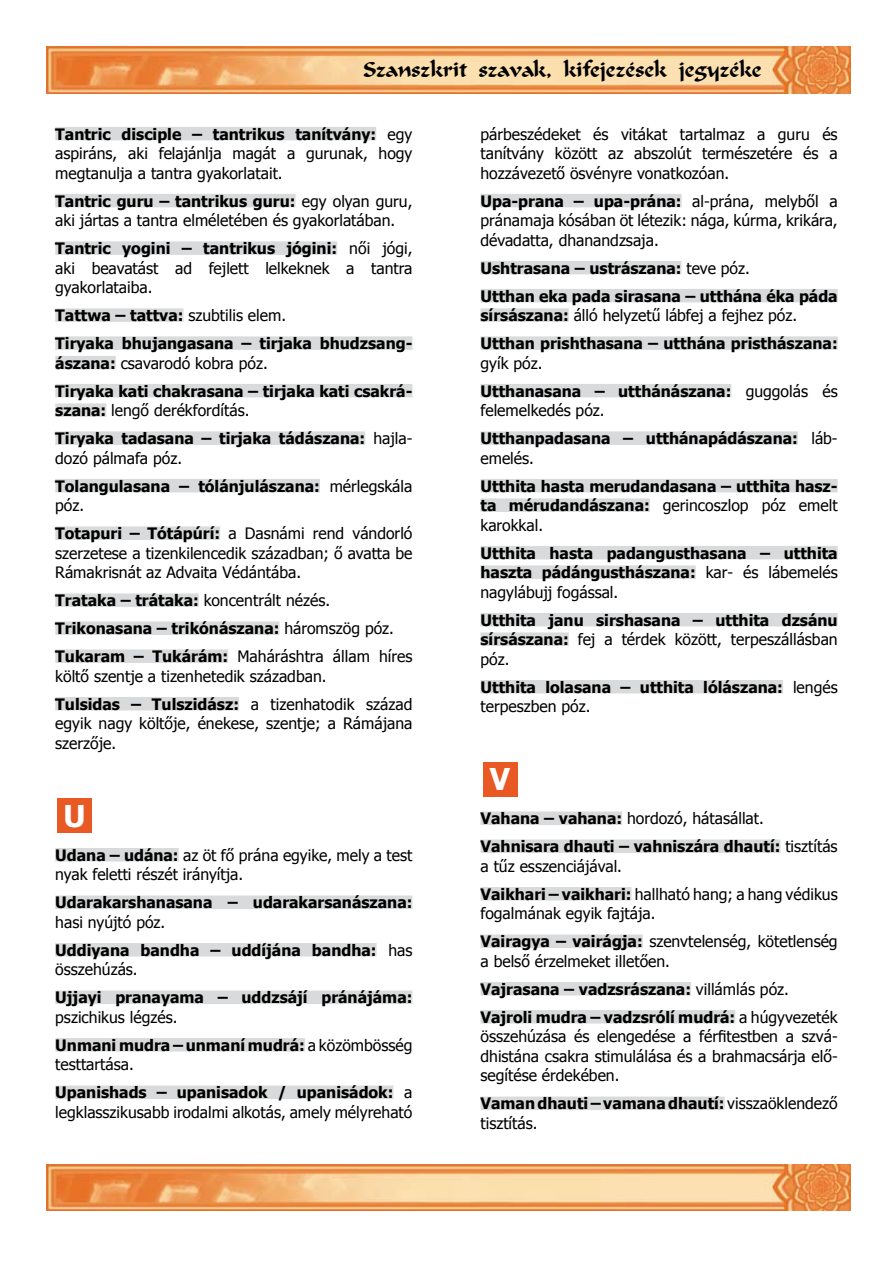
<style>
.page{position:relative;width:893px;height:1263px;background:#fff}
.page>*{position:absolute;margin:0;border:0;box-sizing:border-box;transform-origin:0 0}
.t1{font:700 30px "Tahoma";color:#fff}
.t2{font:21px "Merlin";letter-spacing:-.01em;color:#000}
.t3{font:700 15.75px/28px "Tahoma";color:#000}
.t4{font:15.75px/19.5px "Tahoma";color:#000}
.s1{font-weight:700}
.s2{font-weight:400}
</style>
<div class="page">
<img style="left:47px;top:47px;width:803px;height:46px">
<img style="left:47px;top:1164px;width:803px;height:47px">
<div style="left:55px;top:127px;width:321px;height:13px;background:#d9dadb"></div>
<div style="left:55px;top:194px;width:241px;height:13px;background:#d9dadb"></div>
<div style="left:55px;top:241px;width:282px;height:14px;background:#d9dadb"></div>
<div style="left:55px;top:308px;width:128px;height:14px;background:#d9dadb"></div>
<div style="left:55px;top:336px;width:357px;height:14px;background:#d9dadb"></div>
<div style="left:55px;top:356px;width:61px;height:13px;background:#d9dadb"></div>
<div style="left:55px;top:384px;width:357px;height:13px;background:#d9dadb"></div>
<div style="left:55px;top:403px;width:51px;height:14px;background:#d9dadb"></div>
<div style="left:55px;top:431px;width:310px;height:14px;background:#d9dadb"></div>
<div style="left:55px;top:479px;width:265px;height:13px;background:#d9dadb"></div>
<div style="left:55px;top:526px;width:165px;height:14px;background:#d9dadb"></div>
<div style="left:55px;top:593px;width:144px;height:14px;background:#d9dadb"></div>
<div style="left:55px;top:621px;width:224px;height:14px;background:#d9dadb"></div>
<div style="left:55px;top:649px;width:173px;height:14px;background:#d9dadb"></div>
<div style="left:55px;top:697px;width:184px;height:13px;background:#d9dadb"></div>
<div style="left:55px;top:848px;width:124px;height:13px;background:#d9dadb"></div>
<div style="left:55px;top:895px;width:357px;height:14px;background:#d9dadb"></div>
<div style="left:55px;top:943px;width:322px;height:13px;background:#d9dadb"></div>
<div style="left:55px;top:990px;width:357px;height:14px;background:#d9dadb"></div>
<div style="left:55px;top:1038px;width:250px;height:13px;background:#d9dadb"></div>
<div style="left:55px;top:1085px;width:338px;height:14px;background:#d9dadb"></div>
<div style="left:58px;top:799px;width:34px;height:34px;background:#e85923"></div>
<div style="left:480px;top:194px;width:202px;height:13px;background:#d9dadb"></div>
<div style="left:480px;top:261px;width:201px;height:13px;background:#d9dadb"></div>
<div style="left:480px;top:289px;width:358px;height:13px;background:#d9dadb"></div>
<div style="left:480px;top:308px;width:89px;height:14px;background:#d9dadb"></div>
<div style="left:480px;top:336px;width:358px;height:14px;background:#d9dadb"></div>
<div style="left:480px;top:384px;width:251px;height:13px;background:#d9dadb"></div>
<div style="left:480px;top:431px;width:318px;height:14px;background:#d9dadb"></div>
<div style="left:480px;top:479px;width:358px;height:13px;background:#d9dadb"></div>
<div style="left:480px;top:498px;width:170px;height:14px;background:#d9dadb"></div>
<div style="left:480px;top:546px;width:358px;height:13px;background:#d9dadb"></div>
<div style="left:480px;top:565px;width:216px;height:14px;background:#d9dadb"></div>
<div style="left:480px;top:613px;width:358px;height:13px;background:#d9dadb"></div>
<div style="left:480px;top:632px;width:89px;height:14px;background:#d9dadb"></div>
<div style="left:480px;top:680px;width:303px;height:13px;background:#d9dadb"></div>
<div style="left:480px;top:811px;width:142px;height:14px;background:#d9dadb"></div>
<div style="left:480px;top:839px;width:300px;height:14px;background:#d9dadb"></div>
<div style="left:480px;top:887px;width:151px;height:13px;background:#d9dadb"></div>
<div style="left:480px;top:934px;width:163px;height:14px;background:#d9dadb"></div>
<div style="left:480px;top:982px;width:211px;height:13px;background:#d9dadb"></div>
<div style="left:480px;top:1010px;width:255px;height:13px;background:#d9dadb"></div>
<div style="left:480px;top:1096px;width:245px;height:14px;background:#d9dadb"></div>
<div style="left:483px;top:762px;width:34px;height:34px;background:#e85923"></div>
<h2 class="t2" style="left:363px;top:57px;width:401px">Szanszkrit szavak, kifejezések jegyzéke</h2>
<p class="t4" style="left:55px;top:123px;width:359px;text-align:justify"><span class="s1">Tantric disciple – tantrikus tanítvány:</span> egy aspiráns, aki felajánlja magát a gurunak, hogy megtanulja a tantra gyakorlatait.</p>
<p class="t4" style="left:55px;top:190px;width:359px"><span class="s1">Tantric guru – tantrikus guru:</span> egy olyan guru, aki jártas a tantra elméletében és gyakorlatában.</p>
<p class="t4" style="left:55px;top:238px;width:359px;text-align:justify"><span class="s1">Tantric yogini – tantrikus jógini:</span> női jógi, aki beavatást ad fejlett lelkeknek a tantra gyakorlataiba.</p>
<p class="t3" style="left:55px;top:300px;width:359px">Tattwa – tattva: <span class="s2">szubtilis elem.<br></span>Tiryaka bhujangasana – tirjaka bhudzsang-</p>
<p class="t3" style="left:55px;top:348px;width:359px">ászana: <span class="s2">csavarodó kobra póz.<br></span>Tiryaka kati chakrasana – tirjaka kati csakrá-</p>
<p class="t3" style="left:55px;top:395px;width:359px">szana: <span class="s2">lengő derékfordítás.<br></span>Tiryaka tadasana – tirjaka tádászana: <span class="s2">hajla-</span></p>
<p class="t3" style="left:55px;top:443px;width:359px"><span class="s2">dozó pálmafa póz.<br></span>Tolangulasana – tólánjulászana: <span class="s2">mérlegskála</span></p>
<p class="t4" style="left:55px;top:491px;width:359px;line-height:28px">póz.<br><span class="s1">Totapuri – Tótápúrí:</span> a Dasnámi rend vándorló</p>
<p class="t4" style="left:55px;top:542px;width:359px">szerzetese a tizenkilencedik században; ő avatta be<br>Rámakrisnát az Advaita Védántába.</p>
<p class="t3" style="left:55px;top:585px;width:359px">Trataka – trátaka: <span class="s2">koncentrált nézés.<br></span>Trikonasana – trikónászana: <span class="s2">háromszög póz.<br></span>Tukaram – Tukárám: <span class="s2">Maháráshtra állam híres</span></p>
<p class="t4" style="left:55px;top:661px;width:359px;line-height:28px">költő szentje a tizenhetedik században.<br><span class="s1">Tulsidas – Tulszidász:</span> a tizenhatodik század</p>
<p class="t4" style="left:55px;top:713px;width:359px">egyik nagy költője, énekese, szentje; a Rámájana szerzője.</p>
<h1 class="t1" style="left:64px;top:795px;width:24px">U</h1>
<p class="t4" style="left:55px;top:844px;width:359px"><span class="s1">Udana – udána:</span> az öt fő prána egyike, mely a test nyak feletti részét irányítja.</p>
<p class="t3" style="left:55px;top:887px;width:359px">Udarakarshanasana – udarakarsanászana:</p>
<p class="t3" style="left:55px;top:907px;width:359px"><span class="s2">hasi nyújtó póz.<br></span>Uddiyana bandha – uddíjána bandha: <span class="s2">has</span></p>
<p class="t4" style="left:55px;top:959px;width:84px">összehúzás.</p>
<p class="t3" style="left:55px;top:982px;width:359px">Ujjayi pranayama – uddzsájí pránájáma:</p>
<p class="t4" style="left:55px;top:1002px;width:359px;line-height:28px">pszichikus légzés.<br><span class="s1">Unmani mudra – unmaní mudrá:</span> a közömbösség</p>
<p class="t3" style="left:55px;top:1049px;width:359px"><span class="s2">testtartása.<br></span>Upanishads – upanisadok / upanisádok: <span class="s2">a</span></p>
<p class="t4" style="left:55px;top:1101px;width:359px">legklasszikusabb irodalmi alkotás, amely mélyreható</p>
<p class="t4" style="left:480px;top:123px;width:359px;text-align:justify">párbeszédeket és vitákat tartalmaz a guru és tanítvány között az abszolút természetére és a hozzávezető ösvényre vonatkozóan.</p>
<p class="t4" style="left:480px;top:190px;width:359px;text-align:justify"><span class="s1">Upa-prana – upa-prána:</span> al-prána, melyből a pránamaja kósában öt létezik: nága, kúrma, krikára, dévadatta, dhanandzsaja.</p>
<p class="t3" style="left:480px;top:253px;width:359px">Ushtrasana – ustrászana: <span class="s2">teve póz.<br></span>Utthan eka pada sirasana – utthána éka páda</p>
<p class="t3" style="left:480px;top:300px;width:359px">sírsászana: <span class="s2">álló helyzetű lábfej a fejhez póz.<br></span>Utthan prishthasana – utthána pristhászana:</p>
<p class="t3" style="left:480px;top:348px;width:359px"><span class="s2">gyík póz.<br></span>Utthanasana – utthánászana: <span class="s2">guggolás és</span></p>
<p class="t3" style="left:480px;top:395px;width:359px"><span class="s2">felemelkedés póz.<br></span>Utthanpadasana – utthánapádászana: <span class="s2">láb-</span></p>
<p class="t4" style="left:480px;top:447px;width:55px">emelés.</p>
<p class="t3" style="left:480px;top:475px;width:359px;line-height:19.5px;text-align:justify">Utthita hasta merudandasana – utthita hasz&shy;ta mérudandászana: <span class="s2">gerincoszlop póz emelt karokkal.</span></p>
<p class="t3" style="left:480px;top:542px;width:359px;line-height:19.5px;text-align:justify">Utthita hasta padangusthasana – utthita haszta pádángusthászana: <span class="s2">kar- és lábemelés nagylábujj fogással.</span></p>
<p class="t3" style="left:480px;top:609px;width:359px;line-height:19.5px;text-align:justify">Utthita janu sirshasana – utthita dzsánu sírsászana: <span class="s2">fej a térdek között, terpeszállásban póz.</span></p>
<p class="t3" style="left:480px;top:676px;width:359px;line-height:19.5px">Utthita lolasana – utthita lólászana: <span class="s2">lengés terpeszben póz.</span></p>
<h1 class="t1" style="left:490px;top:758px;width:22px">V</h1>
<p class="t3" style="left:480px;top:803px;width:359px">Vahana – vahana: <span class="s2">hordozó, hátasállat.<br></span>Vahnisara dhauti – vahniszára dhautí: <span class="s2">tisztítás</span></p>
<p class="t4" style="left:480px;top:851px;width:359px;line-height:28px">a tűz esszenciájával.<br><span class="s1">Vaikhari – vaikhari:</span> hallható hang; a hang védikus</p>
<p class="t4" style="left:480px;top:899px;width:359px;line-height:28px">fogalmának egyik fajtája.<br><span class="s1">Vairagya – vairágja:</span> szenvtelenség, kötetlenség</p>
<p class="t3" style="left:480px;top:946px;width:359px"><span class="s2">a belső érzelmeket illetően.<br></span>Vajrasana – vadzsrászana: <span class="s2">villámlás póz.<br></span>Vajroli mudra – vadzsrólí mudrá: <span class="s2">a húgyvezeték</span></p>
<p class="t4" style="left:480px;top:1026px;width:357px;text-align:justify">összehúzása és elengedése a férfitestben a szvá&shy;dhistána csakra stimulálása és a brahmacsárja elő&shy;segítése érdekében.</p>
<p class="t3" style="left:480px;top:1093px;width:359px;line-height:19.5px">Vaman dhauti – vamana dhautí: <span class="s2">visszaöklendező tisztítás.</span></p>
</div>
